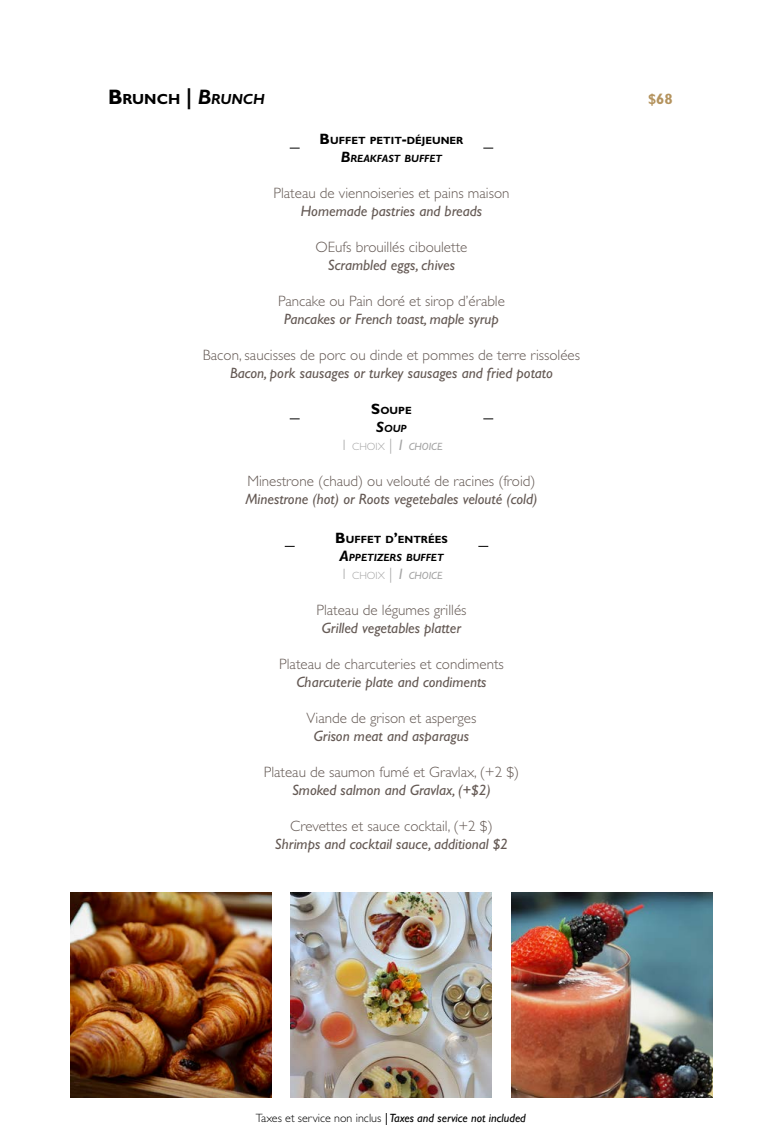
<style>
.page{position:relative;width:783px;height:1134px;background:#fff}
.page>*{position:absolute;margin:0;border:0;box-sizing:border-box;transform-origin:0 0}
.t1{font:300 15px "Gill Sans Std";color:#645954}
.t2{font:italic 15px "Gill Sans Std";color:#645954}
.t3{font:700 15px "Gill Sans Std";color:#b4935e}
.t4{font:700 14.7px "Gill Sans Std";color:#000}
.t5{font:italic 12px "Gill Sans Std";color:#000}
.t6{font:italic 700 10.5px/18px "Gill Sans Std";color:#000;text-align:center}
.t7{font:700 10.5px/18px "Gill Sans Std";color:#000;text-align:center}
.t8{font:italic 10.5px/18px "Gill Sans Std";color:#a3a3a3;text-align:center}
.s1{font-size:21px}
.s2{font-style:italic;font-size:21px}
.s3{font-style:italic}
.s4{font-size:15px}
.s5{font-style:italic;font-size:15px}
.s6{font-weight:700;font-style:normal;font-size:15px;color:#000}
.s7{font-weight:700;font-style:normal;color:#000}
.s8{font-weight:700;font-size:15px;color:#000}
.s9{font-weight:700;color:#000}
.s10{font-weight:300;font-style:normal;font-size:15px}
.s11{font-weight:300;font-style:normal}
.s12{font-style:normal;font-size:15px}
.s13{font-style:normal}
.s14{font-weight:300;font-style:normal;font-size:15px;color:#a3a3a3}
.s15{font-weight:300;font-style:normal;color:#a3a3a3}
.s16{font-weight:400;font-size:15px;color:#a3a3a3}
.s17{font-weight:400;color:#a3a3a3}
</style>
<div class="page">
<img style="left:290px;top:892px;width:202px;height:205px">
<img style="left:511px;top:892px;width:202px;height:205px">
<img style="left:70px;top:892px;width:202px;height:205px">
<p class="t4" style="left:108px;top:90px;width:147px"><span class="s1">B</span> RUNCH <span class="s1">|</span> <span class="s2">B</span><span class="s3">RUNCH</span></p>
<p class="t3" style="left:648px;top:90px;width:26px">$68</p>
<p class="t7" style="left:320px;top:131px;width:145px"><span class="s4">B</span>UFFET PETIT<span class="s4">-</span>DÉJEUNER<br><span class="s5">B</span><span class="s3">REAKFAST BUFFET</span></p>
<p class="t1" style="left:273px;top:184px;width:238px">Plateau de viennoiseries et pains maison</p>
<p class="t2" style="left:301px;top:202px;width:183px">Homemade pastries and breads</p>
<p class="t1" style="left:316px;top:238px;width:153px">OEufs brouillés ciboulette</p>
<p class="t2" style="left:328px;top:256px;width:129px">Scrambled eggs, chives</p>
<p class="t1" style="left:278px;top:292px;width:228px">Pancake ou Pain doré et sirop d’érable</p>
<p class="t2" style="left:284px;top:310px;width:216px">Pancakes or French toast, maple syrup</p>
<p class="t1" style="left:203px;top:346px;width:379px">Bacon, saucisses de porc ou dinde et pommes de terre rissolées</p>
<p class="t2" style="left:230px;top:364px;width:324px">Bacon, pork sausages or turkey sausages and fried potato</p>
<p class="t8" style="left:341px;top:401px;width:103px"><span class="s6">S</span><span class="s7">OUPE<br></span><span class="s8">S</span><span class="s9">OUP<br></span><span class="s10">1</span> <span class="s11">CHOIX</span> <span class="s10">|</span> <span class="s4">1</span> CHOICE</p>
<p class="t1" style="left:247px;top:472px;width:290px">Minestrone (chaud) ou velouté de racines (froid)</p>
<p class="t2" style="left:245px;top:490px;width:294px">Minestrone (hot) or Roots vegetebales velouté (cold)</p>
<p class="t6" style="left:335px;top:531px;width:113px"><span class="s12">B</span><span class="s13">UFFET D</span><span class="s12">’</span><span class="s13">ENTRÉES<br></span><span class="s4">A</span>PPETIZERS BUFFET<br><span class="s14">1</span> <span class="s15">CHOIX</span> <span class="s14">|</span> <span class="s16">1</span> <span class="s17">CHOICE</span></p>
<p class="t1" style="left:316px;top:602px;width:152px">Plateau de légumes grillés</p>
<p class="t2" style="left:322px;top:620px;width:141px">Grilled vegetables platter</p>
<p class="t1" style="left:279px;top:656px;width:226px">Plateau de charcuteries et condiments</p>
<p class="t2" style="left:296px;top:674px;width:192px">Charcuterie plate and condiments</p>
<p class="t1" style="left:307px;top:710px;width:171px">Viande de grison et asperges</p>
<p class="t2" style="left:314px;top:728px;width:157px">Grison meat and asparagus</p>
<p class="t1" style="left:264px;top:764px;width:257px">Plateau de saumon fumé et Gravlax, (+2 $)</p>
<p class="t2" style="left:292px;top:782px;width:200px">Smoked salmon and Gravlax, (+$2)</p>
<p class="t1" style="left:290px;top:818px;width:204px">Crevettes et sauce cocktail, (+2 $)</p>
<p class="t2" style="left:275px;top:836px;width:235px">Shrimps and cocktail sauce, additional $2</p>
<p class="t5" style="left:256px;top:1111px;width:271px"><span class="s11">Taxes et service non inclus</span> | Taxes and service not included</p>
</div>
